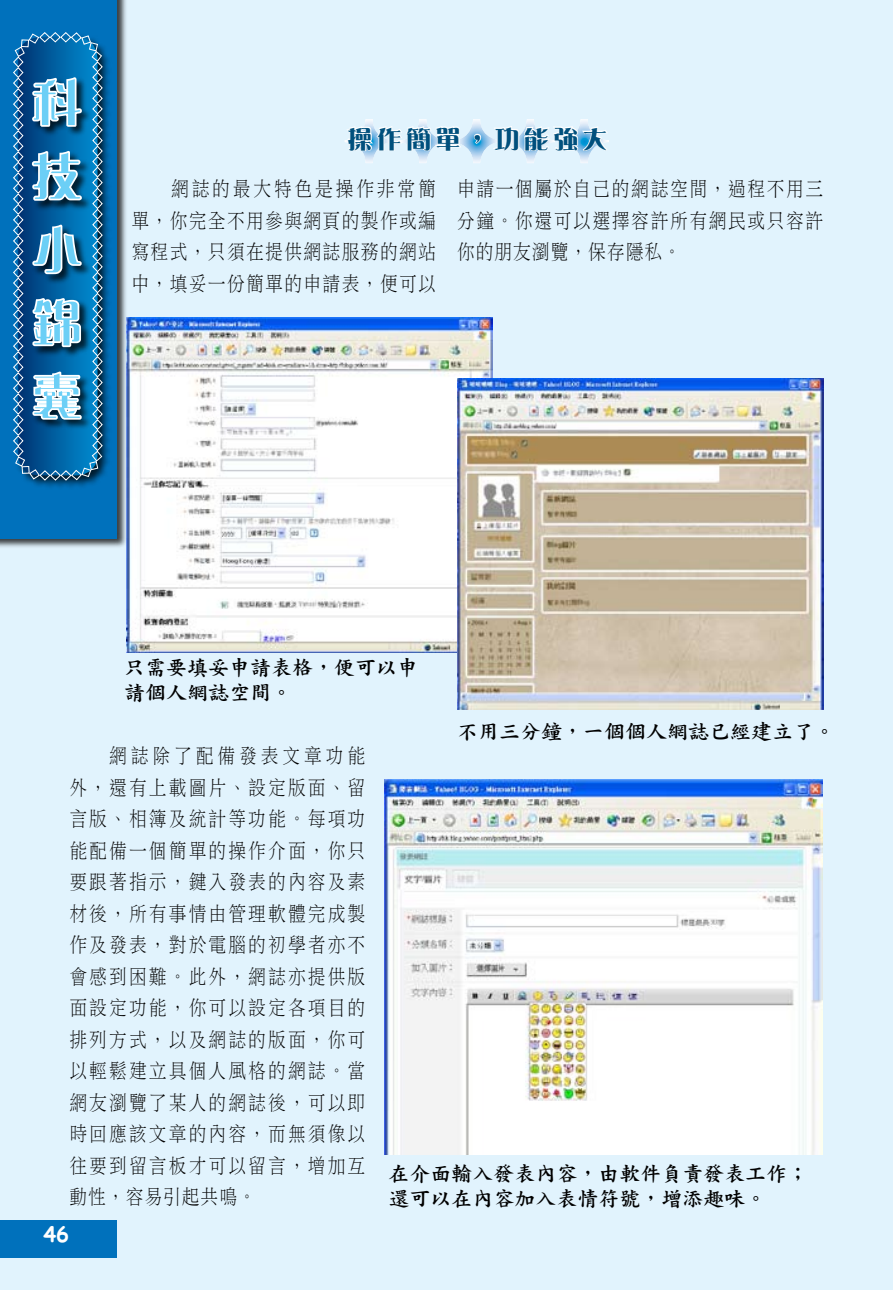
<style>
.page{position:relative;width:893px;height:1290px;background:#e1f3fd}
.page>*{position:absolute;margin:0;border:0;box-sizing:border-box;transform-origin:0 0}
.t1{font:24.5px "DF Yea Song Std W9";letter-spacing:.2em;color:#00507d}
.t2{font:21px/31.5px "DF Li Song Std W3";letter-spacing:.085em;color:#000;text-align:justify;scale:.85 1}
.t3{font:21px/25.2px "DF Kai Shu Std W7";color:#000}
.t4{font:700 21px "Comic Sans MS";color:#fff}
</style>
<div class="page">
<svg style="left:344px;top:119px;width:50px;height:44px"></svg>
<svg style="left:398px;top:119px;width:50px;height:44px"></svg>
<svg style="left:452px;top:119px;width:49px;height:44px"></svg>
<svg style="left:506px;top:119px;width:49px;height:44px"></svg>
<svg style="left:559px;top:119px;width:50px;height:44px"></svg>
<div style="left:0;top:1220px;width:117px;height:38px;background:#0071bc"></div>
<svg style="left:344px;top:125px;width:119px;height:27px"></svg>
<svg style="left:473px;top:133px;width:9px;height:12px"></svg>
<svg style="left:491px;top:125px;width:118px;height:27px"></svg>
<img style="left:384px;top:779px;width:439px;height:375px">
<img style="left:126px;top:317px;width:367px;height:335px">
<img style="left:457px;top:378px;width:366px;height:331px">
<div style="left:0;top:0;width:128px;height:550px;background:#000;opacity:.75"></div>
<div style="left:0;top:0;width:117px;height:538px;background:#0071bc"></div>
<div style="left:12px;top:32px;width:101px;height:459px;background:#000;opacity:.75"></div>
<svg style="left:12px;top:32px;width:91px;height:449px"></svg>
<p class="t1" style="left:348px;top:125px;width:261px">操作簡單，功能強大</p>
<p class="t2" style="left:131px;top:172px;width:360px;text-indent:40px">網誌的最大特色是操作非常簡單，你完全不用參與網頁的製作或編寫程式，只須在提供網誌服務的網站中，填妥一份簡單的申請表，便可以</p>
<p class="t2" style="left:457px;top:172px;width:433px">申請一個屬於自己的網誌空間，過程不用三分鐘。你還可以選擇容許所有網民或只容許你的朋友瀏覽，保存隱私。</p>
<p class="t3" style="left:124px;top:654px;width:295px">只需要填妥申請表格，便可以申請個人網誌空間。</p>
<p class="t3" style="left:457px;top:718px;width:379px">不用三分鐘，一個個人網誌已經建立了。</p>
<p class="t2" style="left:69px;top:740px;width:350px;text-indent:40px">網誌除了配備發表文章功能外，還有上載圖片、設定版面、留言版、相簿及統計等功能。每項功能配備一個簡單的操作介面，你只要跟著指示，鍵入發表的內容及素材後，所有事情由管理軟體完成製作及發表，對於電腦的初學者亦不會感到困難。此外，網誌亦提供版面設定功能，你可以設定各項目的排列方式，以及網誌的版面，你可以輕鬆建立具個人風格的網誌。當網友瀏覽了某人的網誌後，可以即時回應該文章的內容，而無須像以往要到留言板才可以留言，增加互動性，容易引起共鳴。</p>
<p class="t4" style="left:43px;top:1219px;width:27px">46</p>
<p class="t3" style="left:389px;top:1160px;width:421px">在介面輸入發表內容，由軟件負責發表工作；還可以在內容加入表情符號，增添趣味。</p>
</div>
